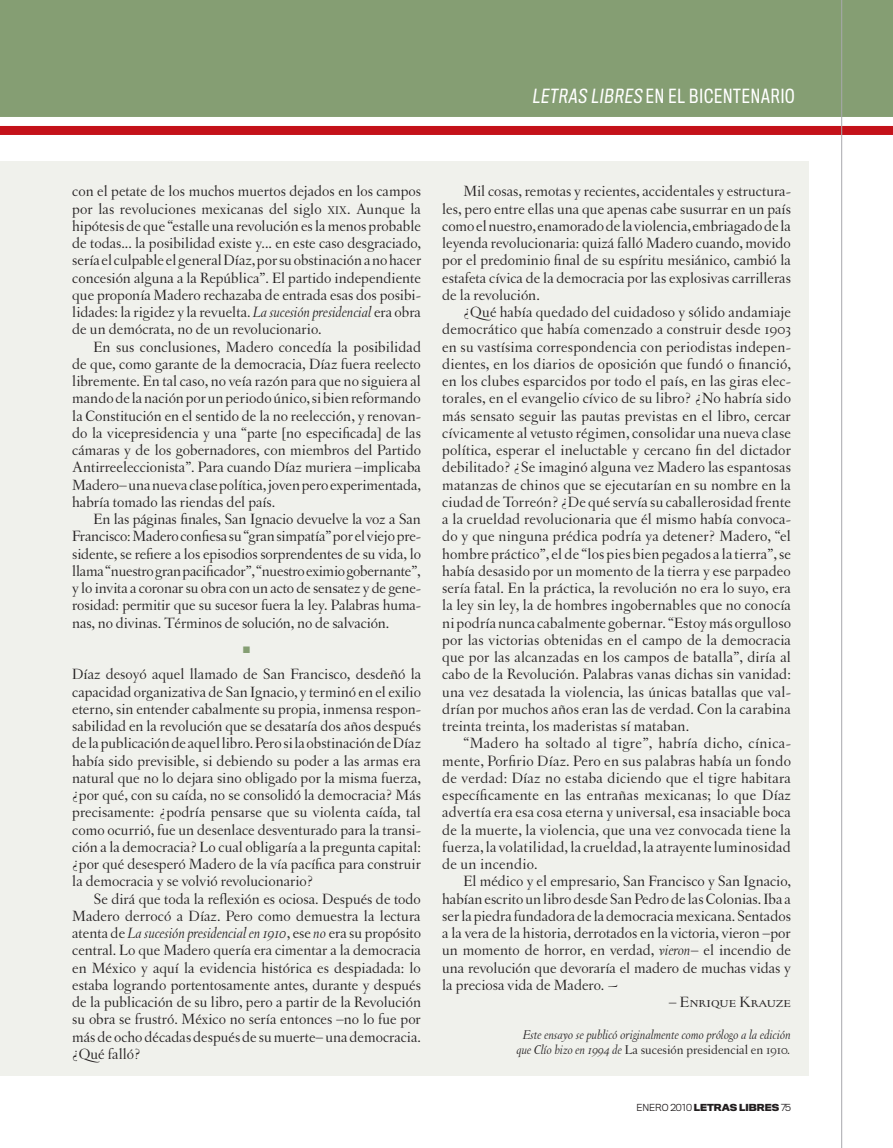
<style>
.page{position:relative;width:893px;height:1148px;background:#fff}
.page>*{position:absolute;margin:0;border:0;box-sizing:border-box;transform-origin:0 0}
.t1{font:18px "Titling Gothic FB Cond";letter-spacing:.05em;color:#fff}
.t2{font:15.75px/17.2px "Letras Oldstyle";color:#231f20;text-align:justify}
.t3{font:15.75px "Letras Oldstyle Expert";color:#231f20}
.t4{font:italic 13.5px/15px "Letras Oldstyle";color:#231f20;text-align:center}
.t5{font:700 9px "Titling Gothic FB Normal";color:#231f20}
.t6{font:9px "Monotype Sorts";color:#859e73}
.s1{font-size:11.85px}
.s2{font-style:italic}
.s3{font-style:normal}
.s4{font-weight:300}
</style>
<div class="page">
<div style="left:0;top:0;width:893px;height:121px;background:#859e73"></div>
<div style="left:0;top:117px;width:893px;height:9px;background:#fff"></div>
<div style="left:0;top:126px;width:893px;height:9px;background:#c4121a"></div>
<hr style="left:841px;top:0;width:1px;height:1148px;background:#a8a9ad">
<div style="left:0;top:162px;width:808px;height:914px;background:#f0f1ec"></div>
<p class="t1" style="left:532px;top:85px;width:264px">LETRAS LIBRES EN EL BICENTENARIO</p>
<p class="t2" style="left:72px;top:183px;width:351px">con el petate de los muchos muertos dejados en los campos por las revoluciones mexicanas del siglo <span class="s1">xix</span>. Aunque la hipótesis de que “estalle una revolución es la menos probable de todas... la posibilidad existe y... en este caso desgraciado, sería el culpable el general Díaz, por su obstinación a no hacer concesión alguna a la República”. El partido independiente que proponía Madero rechazaba de entrada esas dos posibi&shy;lidades: la rigidez y la revuelta. <span class="s2">La sucesión presidencial</span> era obra de un demócrata, no de un revolucionario.</p>
<p class="t2" style="left:72px;top:338px;width:350px;text-indent:21px">En sus conclusiones, Madero concedía la posibilidad de que, como garante de la democracia, Díaz fuera reelecto libremente. En tal caso, no veía razón para que no siguiera al mando de la nación por un periodo único, si bien reformando la Constitución en el sentido de la no reelección, y renovan&shy;do la vicepresidencia y una “parte [no especificada] de las cámaras y de los gobernadores, con miembros del Partido Antirreeleccionista”. Para cuando Díaz muriera –implicaba Madero– una nueva clase política, joven pero experimentada, habría tomado las riendas del país.</p>
<p class="t2" style="left:72px;top:510px;width:350px;text-indent:21px">En las páginas finales, San Ignacio devuelve la voz a San Francisco: Madero confiesa su “gran simpatía” por el viejo pre&shy;sidente, se refiere a los episodios sorprendentes de su vida, lo llama “nuestro gran pacificador”, “nuestro eximio gobernante”, y lo invita a coronar su obra con un acto de sensatez y de gene&shy;rosidad: permitir que su sucesor fuera la ley. Palabras huma&shy;nas, no divinas. Términos de solución, no de salvación.</p>
<p class="t6" style="left:243px;top:646px;width:8px">n</p>
<p class="t2" style="left:72px;top:666px;width:350px">Díaz desoyó aquel llamado de San Francisco, desdeñó la capacidad organizativa de San Ignacio, y terminó en el exilio eterno, sin entender cabalmente su propia, inmensa respon&shy;sabilidad en la revolución que se desataría dos años después de la publicación de aquel libro. Pero si la obstinación de Díaz había sido previsible, si debiendo su poder a las armas era natural que no lo dejara sino obligado por la misma fuerza, ¿por qué, con su caída, no se consolidó la democracia? Más precisamente: ¿podría pensarse que su violenta caída, tal como ocurrió, fue un desenlace desventurado para la transi&shy;ción a la democracia? Lo cual obligaría a la pregunta capital: ¿por qué desesperó Madero de la vía pacífica para construir la democracia y se volvió revolucionario?</p>
<p class="t2" style="left:72px;top:890px;width:350px;text-indent:21px">Se dirá que toda la reflexión es ociosa. Después de todo Madero derrocó a Díaz. Pero como demuestra la lectura atenta de <span class="s2">La sucesión presidencial en 1910</span>, ese <span class="s2">no</span> era su propósito central. Lo que Madero quería era cimentar a la democracia en México y aquí la evidencia histórica es despiadada: lo estaba logrando portentosamente antes, durante y después de la publicación de su libro, pero a partir de la Revolución su obra se frustró. México no sería entonces –no lo fue por más de ocho décadas después de su muerte– una democracia. ¿Qué falló?</p>
<p class="t2" style="left:442px;top:183px;width:350px;text-indent:21px">Mil cosas, remotas y recientes, accidentales y estructura&shy;les, pero entre ellas una que apenas cabe susurrar en un país como el nuestro, enamorado de la violencia, embriagado de la leyenda revolucionaria: quizá falló Madero cuando, movido por el predominio final de su espíritu mesiánico, cambió la estafeta cívica de la democracia por las explosivas carrilleras de la revolución.</p>
<p class="t2" style="left:442px;top:303px;width:350px;text-indent:21px">¿Qué había quedado del cuidadoso y sólido andamiaje democrático que había comenzado a construir desde 1903 en su vastísima correspondencia con periodistas indepen&shy;dientes, en los diarios de oposición que fundó o financió, en los clubes esparcidos por todo el país, en las giras elec&shy;torales, en el evangelio cívico de su libro? ¿No habría sido más sensato seguir las pautas previstas en el libro, cercar cívicamente al vetusto régimen, consolidar una nueva clase política, esperar el ineluctable y cercano fin del dictador debilitado? ¿Se imaginó alguna vez Madero las espantosas matanzas de chinos que se ejecutarían en su nombre en la ciudad de Torreón? ¿De qué servía su caballerosidad frente a la crueldad revolucionaria que él mismo había convoca&shy;do y que ninguna prédica podría ya detener? Madero, “el hombre práctico”, el de “los pies bien pegados a la tierra”, se había desasido por un momento de la tierra y ese parpadeo sería fatal. En la práctica, la revolución no era lo suyo, era la ley sin ley, la de hombres ingobernables que no conocía ni podría nunca cabalmente gobernar. “Estoy más orgulloso por las victorias obtenidas en el campo de la democracia que por las alcanzadas en los campos de batalla”, diría al cabo de la Revolución. Palabras vanas dichas sin vanidad: una vez desatada la violencia, las únicas batallas que val&shy;drían por muchos años eran las de verdad. Con la carabina treinta treinta, los maderistas sí mataban.</p>
<p class="t2" style="left:442px;top:735px;width:350px;text-indent:21px">“Madero ha soltado al tigre”, habría dicho, cínica&shy;mente, Porfirio Díaz. Pero en sus palabras había un fondo de verdad: Díaz no estaba diciendo que el tigre habitara específicamente en las entrañas mexicanas; lo que Díaz advertía era esa cosa eterna y universal, esa insaciable boca de la muerte, la violencia, que una vez convocada tiene la fuerza, la volatilidad, la crueldad, la atrayente luminosidad de un incendio.</p>
<p class="t2" style="left:442px;top:873px;width:350px;text-indent:21px">El médico y el empresario, San Francisco y San Ignacio, habían escrito un libro desde San Pedro de las Colonias. Iba a ser la piedra fundadora de la democracia mexicana. Sentados a la vera de la historia, derrotados en la victoria, vieron –por un momento de horror, en verdad, <span class="s2">vieron</span>– el incendio de una revolución que devoraría el madero de muchas vidas y la preciosa vida de Madero. ~</p>
<p class="t3" style="left:669px;top:993px;width:124px">– Enrique Krauze</p>
<p class="t4" style="left:517px;top:1028px;width:276px">Este ensayo se publicó originalmente como prólogo a la edición que Clío hizo en 1994 de <span class="s3">La sucesión presidencial en 1910</span>.</p>
<p class="t5" style="left:636px;top:1101px;width:156px"><span class="s4">ENERO 2010</span> LETRAS LIBRES <span class="s4">75</span></p>
</div>
